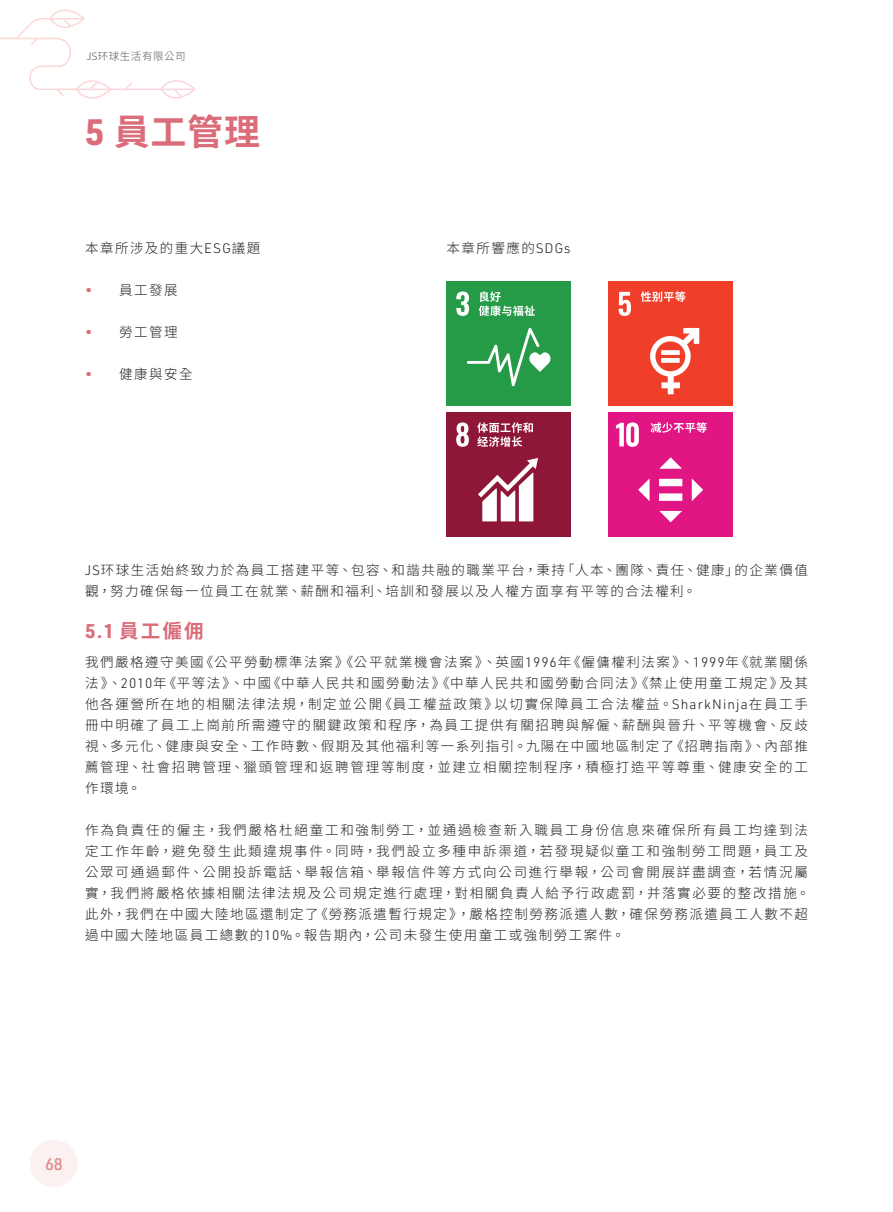
<style>
.page{position:relative;width:893px;height:1212px;background:#fff}
.page>*{position:absolute;margin:0;border:0;box-sizing:border-box;transform-origin:0 0}
.t1{font:700 36px "Source Han Sans TC";color:#db6d7a}
.Heading_1{font:700 19.5px "Source Han Sans TC";color:#db6d7a}
.t2{font:500 16.5px "URWDIN";color:#e1888e}
.Body_Text{font:300 13.5px/21px "Source Han Sans TC";letter-spacing:.125em;color:#231f20}
.t3{font:300 10.5px "Source Han Sans TC";letter-spacing:.055em;color:#57585a}
.s1{font-family:"URWDIN"}
.s2{font-family:"URWDIN";color:#db6d7a}
</style>
<div class="page">
<svg style="left:0;top:9px;width:196px;height:90px"></svg>
<div style="left:30px;top:1140px;width:48px;height:47px;background:#fbf1f0;border-radius:50%"></div>
<div style="left:446px;top:281px;width:125px;height:124px;background:#269b47"></div>
<svg style="left:456px;top:291px;width:13px;height:25px"></svg>
<svg style="left:479px;top:291px;width:56px;height:25px"></svg>
<svg style="left:467px;top:328px;width:83px;height:58px"></svg>
<div style="left:608px;top:281px;width:125px;height:124px;background:#ef3e2a"></div>
<svg style="left:619px;top:292px;width:12px;height:24px"></svg>
<svg style="left:641px;top:291px;width:44px;height:11px"></svg>
<svg style="left:650px;top:328px;width:49px;height:66px"></svg>
<div style="left:661px;top:350px;width:19px;height:5px;background:#fff"></div>
<div style="left:661px;top:358px;width:19px;height:5px;background:#fff"></div>
<div style="left:446px;top:412px;width:125px;height:124px;background:#8e1737"></div>
<svg style="left:456px;top:422px;width:13px;height:25px"></svg>
<svg style="left:477px;top:422px;width:56px;height:25px"></svg>
<svg style="left:478px;top:458px;width:60px;height:63px"></svg>
<div style="left:608px;top:412px;width:125px;height:124px;background:#e11584"></div>
<svg style="left:616px;top:422px;width:23px;height:25px"></svg>
<svg style="left:651px;top:422px;width:56px;height:11px"></svg>
<div style="left:659px;top:493px;width:23px;height:8px;background:#fff"></div>
<div style="left:659px;top:479px;width:23px;height:7px;background:#fff"></div>
<svg style="left:659px;top:457px;width:23px;height:12px"></svg>
<svg style="left:692px;top:479px;width:11px;height:22px"></svg>
<svg style="left:659px;top:511px;width:23px;height:11px"></svg>
<svg style="left:638px;top:479px;width:12px;height:22px"></svg>
<p class="t3" style="left:87px;top:50px;width:101px"><span class="s1">JS</span>环球生活有限公司</p>
<h1 class="t1" style="left:85px;top:111px;width:176px"><span class="s1">5</span> 員工管理</h1>
<p class="Body_Text" style="left:85px;top:238px;width:177px">本章所涉及的重大<span class="s1">ESG</span>議題</p>
<p class="Body_Text" style="left:85px;top:280px;width:94px"><span class="s2">•</span> 員工發展</p>
<p class="Body_Text" style="left:85px;top:322px;width:94px"><span class="s2">•</span> 勞工管理</p>
<p class="Body_Text" style="left:85px;top:364px;width:109px"><span class="s2">•</span> 健康與安全</p>
<p class="Body_Text" style="left:446px;top:238px;width:125px">本章所響應的<span class="s1">SDGs</span></p>
<p class="Body_Text" style="left:85px;top:560px;width:724px"><span class="s1">JS</span>环球生活始終致力於為員工搭建平等、包容、和諧共融的職業平台，秉持「人本、團隊、責任、健康」的企業價值觀，努力確保每一位員工在就業、薪酬和福利、培訓和發展以及人權方面享有平等的合法權利。</p>
<p class="Heading_1" style="left:85px;top:620px;width:120px"><span class="s1">5.1</span> 員工僱佣</p>
<p class="Body_Text" style="left:85px;top:652px;width:724px;text-align:justify">我們嚴格遵守美國《公平勞動標準法案》《公平就業機會法案》、英國<span class="s1">1996</span>年《僱傭權利法案》、<span class="s1">1999</span>年《就業關係法》、<span class="s1">2010</span>年《平等法》、中國《中華人民共和國勞動法》《中華人民共和國勞動合同法》《禁止使用童工規定》及其他各運營所在地的相關法律法規，制定並公開《員工權益政策》以切實保障員工合法權益。<span class="s1">SharkNinja</span>在員工手冊中明確了員工上崗前所需遵守的關鍵政策和程序，為員工提供有關招聘與解僱、薪酬與晉升、平等機會、反歧視、多元化、健康與安全、工作時數、假期及其他福利等一系列指引。九陽在中國地區制定了《招聘指南》、內部推薦管理、社會招聘管理、獵頭管理和返聘管理等制度，並建立相關控制程序，積極打造平等尊重、健康安全的工作環境。</p>
<p class="Body_Text" style="left:85px;top:820px;width:726px">作為負責任的僱主，我們嚴格杜絕童工和強制勞工，並通過檢查新入職員工身份信息來確保所有員工均達到法定工作年齡，避免發生此類違規事件。同時，我們設立多種申訴渠道，若發現疑似童工和強制勞工問題，員工及公眾可通過郵件、公開投訴電話、舉報信箱、舉報信件等方式向公司進行舉報，公司會開展詳盡調查，若情況屬實，我們將嚴格依據相關法律法規及公司規定進行處理，對相關負責人給予行政處罰，并落實必要的整改措施。此外，我們在中國大陸地區還制定了《勞務派遣暫行規定》，嚴格控制勞務派遣人數，確保勞務派遣員工人數不超過中國大陸地區員工總數的<span class="s1">10%</span>。報告期內，公司未發生使用童工或強制勞工案件。</p>
<p class="t2" style="left:45px;top:1153px;width:19px">68</p>
</div>
